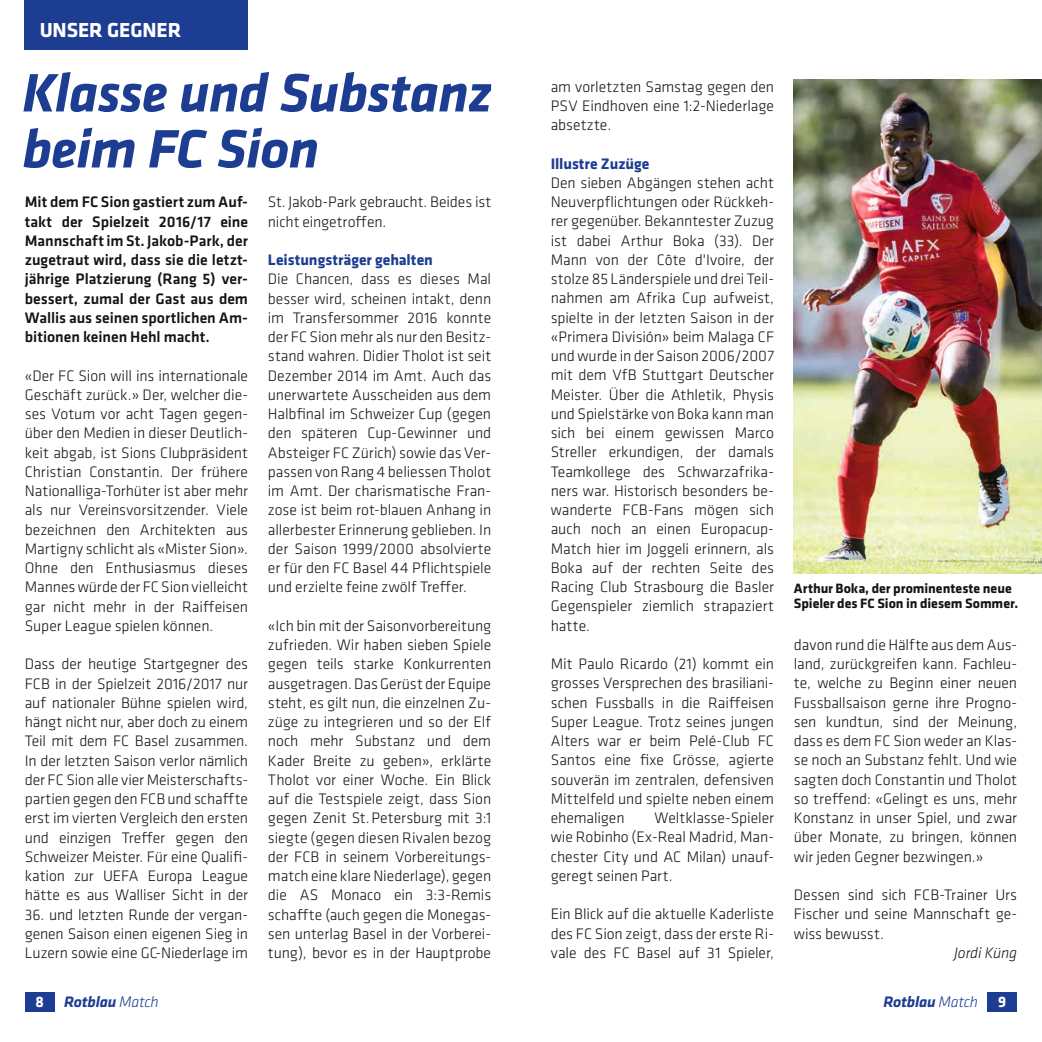
<style>
.page{position:relative;width:1042px;height:1042px;background:#fff}
.page>*{position:absolute;margin:0;border:0;box-sizing:border-box;transform-origin:0 0}
.t1{font:italic 700 56px/56px "Klavika";letter-spacing:-.015em;color:#1c3d92}
.t2{font:700 21px "Klavika";letter-spacing:-.005em;color:#fff}
.t3{font:300 15.75px/19.2px "Klavika";letter-spacing:-.005em;color:#131413;text-align:justify}
.t4{font:500 15.75px/19.2px "Klavika";color:#131413;text-align:justify}
.t5{font:700 15.75px "Klavika";letter-spacing:-.005em;color:#1c3d92}
.t6{font:italic 700 15.75px "Klavika";letter-spacing:-.015em;color:#1c3d92}
.t7{font:italic 300 15.75px "Klavika";letter-spacing:-.01em;color:#131413}
.t8{font:700 15.75px "Klavika";color:#fff}
.t9{font:700 14px/15.8px "Klavika";letter-spacing:-.005em;color:#131413}
.s1{font-weight:300}
</style>
<div class="page">
<div style="left:987px;top:992px;width:30px;height:20px;background:#1c3d92"></div>
<div style="left:25px;top:992px;width:30px;height:20px;background:#1c3d92"></div>
<div style="left:25px;top:0;width:223px;height:50px;background:#1c3d92"></div>
<img style="left:794px;top:79px;width:248px;height:494px">
<h2 class="t2" style="left:40px;top:15px;width:143px">UNSER GEGNER</h2>
<h1 class="t1" style="left:22px;top:63px;width:472px">Klasse und Substanz beim FC Sion</h1>
<p class="t4" style="left:25px;top:192px;width:225px">Mit dem FC Sion gastiert zum Auf&shy;takt der Spielzeit 2016/17 eine Mannschaft im St. Jakob-Park, der zugetraut wird, dass sie die letzt&shy;jährige Platzierung (Rang 5) ver&shy;bessert, zumal der Gast aus dem Wallis aus seinen sportlichen Am&shy;bitionen keinen Hehl macht.</p>
<p class="t3" style="left:25px;top:366px;width:225px">«Der FC Sion will ins internationale Geschäft zurück.» Der, welcher die&shy;ses Votum vor acht Tagen gegen&shy;über den Medien in dieser Deutlich&shy;keit abgab, ist Sions Clubpräsident Christian Constantin. Der frühere Nationalliga-Torhüter ist aber mehr als nur Vereinsvorsitzender. Viele bezeichnen den Architekten aus Martigny schlicht als «Mister Sion».<br>Ohne den Enthusiasmus dieses Mannes würde der FC Sion vielleicht gar nicht mehr in der Raiffeisen Super League spielen können.</p>
<p class="t3" style="left:25px;top:654px;width:225px">Dass der heutige Startgegner des FCB in der Spielzeit 2016/2017 nur auf nationaler Bühne spielen wird, hängt nicht nur, aber doch zu einem Teil mit dem FC Basel zusammen.<br>In der letzten Saison verlor nämlich der FC Sion alle vier Meisterschafts&shy;partien gegen den FCB und schaffte erst im vierten Vergleich den ersten und einzigen Treffer gegen den Schweizer Meister. Für eine Qualifi&shy;kation zur UEFA Europa League hätte es aus Walliser Sicht in der</p>
<p class="t3" style="left:25px;top:904px;width:225px">36. und letzten Runde der vergan&shy;genen Saison einen eigenen Sieg in Luzern sowie eine GC-Niederlage im</p>
<p class="t3" style="left:268px;top:192px;width:225px">St. Jakob-Park gebraucht. Beides ist nicht eingetroffen.</p>
<p class="t5" style="left:268px;top:248px;width:167px">Leistungsträger gehalten</p>
<p class="t3" style="left:268px;top:269px;width:225px">Die Chancen, dass es dieses Mal besser wird, scheinen intakt, denn im Transfersommer 2016 konnte der FC Sion mehr als nur den Besitz&shy;stand wahren. Didier Tholot ist seit Dezember 2014 im Amt. Auch das unerwartete Ausscheiden aus dem Halbfinal im Schweizer Cup (gegen den späteren Cup-Gewinner und Absteiger FC Zürich) sowie das Ver&shy;passen von Rang 4 beliessen Tholot im Amt. Der charismatische Fran&shy;zose ist beim rot-blauen Anhang in allerbester Erinnerung geblieben. In der Saison 1999/2000 absolvierte er für den FC Basel 44 Pflichtspiele und erzielte feine zwölf Treffer.</p>
<p class="t3" style="left:268px;top:616px;width:225px">«Ich bin mit der Saisonvorbereitung zufrieden. Wir haben sieben Spiele gegen teils starke Konkurrenten ausgetragen. Das Gerüst der Equipe steht, es gilt nun, die einzelnen Zu&shy;züge zu integrieren und so der Elf noch mehr Substanz und dem Kader Breite zu geben», erklärte Tholot vor einer Woche. Ein Blick auf die Testspiele zeigt, dass Sion gegen Zenit St.Petersburg mit 3:1 siegte (gegen diesen Rivalen bezog der FCB in seinem Vorbereitungs&shy;match eine klare Niederlage), gegen die AS Monaco ein 3:3-Remis schaffte (auch gegen die Monegas&shy;sen unterlag Basel in der Vorberei&shy;tung), bevor es in der Hauptprobe</p>
<p class="t3" style="left:551px;top:77px;width:225px">am vorletzten Samstag gegen den PSV Eindhoven eine 1:2-Niederlage absetzte.</p>
<p class="t5" style="left:551px;top:152px;width:100px">Illustre Zuzüge</p>
<p class="t3" style="left:551px;top:173px;width:225px;text-align:left">Den sieben Abgängen stehen acht<br>Neuverpflichtungen oder Rückkeh&shy;rer gegenüber. Bekanntester Zuzug ist dabei Arthur Boka (33). Der<br>Mann von der Côte d'Ivoire, der stolze 85 Länderspiele und drei Teil&shy;nahmen am Afrika Cup aufweist, spielte in der letzten Saison in der «Primera División» beim Malaga CF und wurde in der Saison 2006/2007 mit dem VfB Stuttgart Deutscher<br>Meister. Über die Athletik, Physis und Spielstärke von Boka kann man sich bei einem gewissen Marco<br>Streller erkundigen, der damals<br>Teamkollege des Schwarzafrika&shy;ners war. Historisch besonders be&shy;wanderte FCB-Fans mögen sich auch noch an einen Europacup-<br>Match hier im Joggeli erinnern, als<br>Boka auf der rechten Seite des<br>Racing Club Strasbourg die Basler<br>Gegenspieler ziemlich strapaziert hatte.</p>
<p class="t3" style="left:551px;top:654px;width:225px">Mit Paulo Ricardo (21) kommt ein grosses Versprechen des brasiliani&shy;schen Fussballs in die Raiffeisen Super League. Trotz seines jungen Alters war er beim Pelé-Club FC Santos eine fixe Grösse, agierte souverän im zentralen, defensiven Mittelfeld und spielte neben einem ehemaligen</p>
<p class="t3" style="left:551px;top:808px;width:225px;text-indent:104px">Weltklasse-Spieler wie Robinho (Ex-Real Madrid, Man&shy;chester City und AC Milan) unauf&shy;geregt seinen Part.</p>
<p class="t3" style="left:551px;top:904px;width:225px">Ein Blick auf die aktuelle Kaderliste des FC Sion zeigt, dass der erste Ri&shy;vale des FC Basel auf 31 Spieler,</p>
<p class="t9" style="left:794px;top:579px;width:226px">Arthur Boka, der prominenteste neue<br>Spieler des FC Sion in diesem Sommer.</p>
<p class="t3" style="left:794px;top:635px;width:225px">davon rund die Hälfte aus dem Aus&shy;land, zurückgreifen kann. Fachleu&shy;te, welche zu Beginn einer neuen Fussballsaison gerne ihre Progno&shy;sen kundtun, sind der Meinung, dass es dem FC Sion weder an Klas&shy;se noch an Substanz fehlt. Und wie sagten doch Constantin und Tholot so treffend: «Gelingt es uns, mehr Konstanz in unser Spiel, und zwar über Monate, zu bringen, können wir jeden Gegner bezwingen.»</p>
<p class="t3" style="left:794px;top:885px;width:225px">Dessen sind sich FCB-Trainer Urs Fischer und seine Mannschaft ge&shy;wiss bewusst.</p>
<p class="t7" style="left:954px;top:943px;width:64px">Jordi Küng</p>
<p class="t8" style="left:35px;top:990px;width:10px">8</p>
<p class="t6" style="left:64px;top:990px;width:96px">Rotblau <span class="s1">Match</span></p>
<p class="t6" style="left:883px;top:990px;width:96px">Rotblau <span class="s1">Match</span></p>
<p class="t8" style="left:998px;top:990px;width:10px">9</p>
</div>
